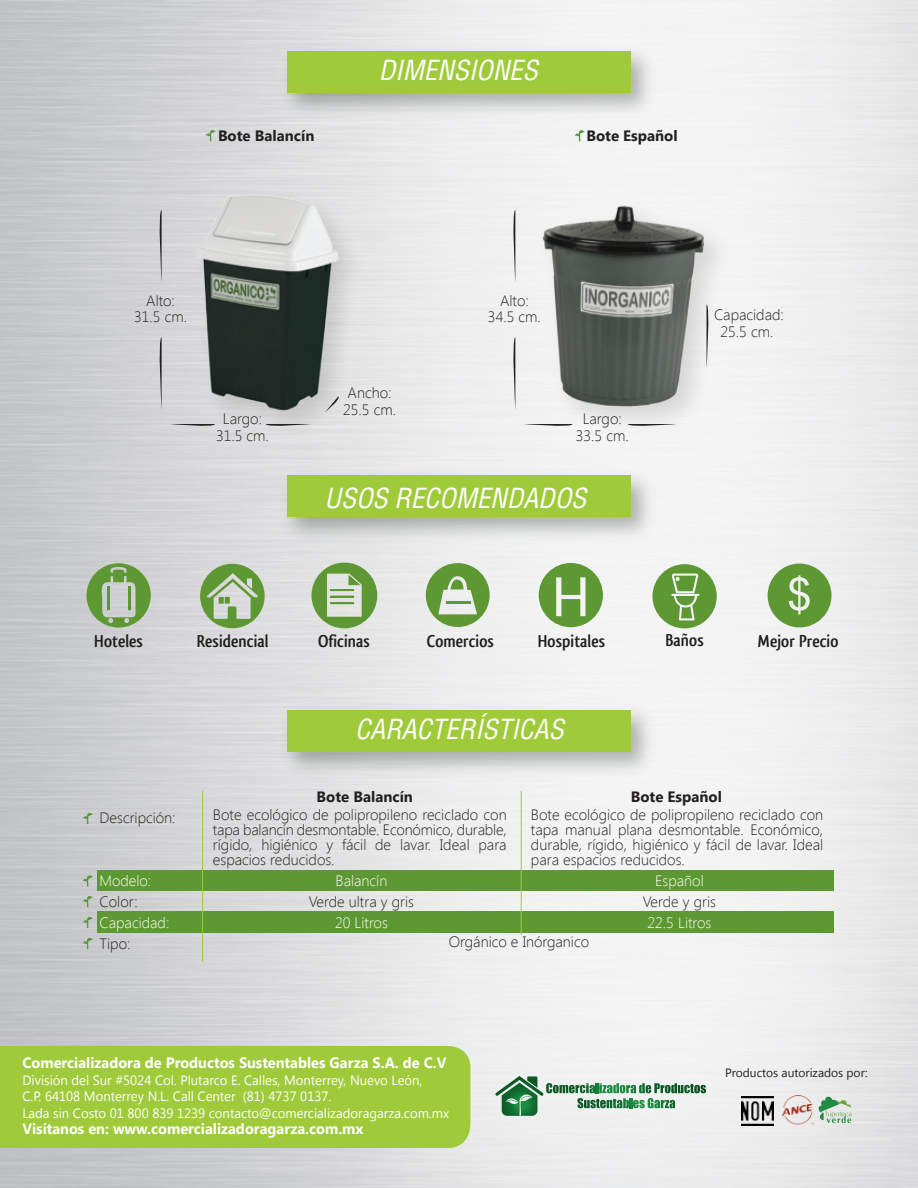
<style>
.page{position:relative;width:918px;height:1188px;background:#fff}
.page>*{position:absolute;margin:0;border:0;box-sizing:border-box;transform-origin:0 0}
.t1{font:italic condensed 27px "Helvetica";color:#fff}
.t2{font:700 18px "Qlassik";color:#231f20}
.t3{font:300 15px/16.5px "Segoe UI";color:#231f20;text-align:center}
.t4{font:700 15px "Segoe UI";color:#fff}
.t5{font:300 15px "Segoe UI";color:#fff}
.t6{font:700 15px "Segoe UI";color:#231f20}
.t7{font:13.5px/16.5px "Segoe UI";color:#fff}
.t8{font:12px "Segoe UI";color:#231f20}
</style>
<div class="page">
<img style="left:0;top:0;width:918px;height:1188px">
<img style="left:274px;top:696px;width:388px;height:87px">
<div style="left:287px;top:710px;width:344px;height:42px;background:#9fcb3a"></div>
<img style="left:274px;top:37px;width:388px;height:87px">
<div style="left:287px;top:51px;width:344px;height:41px;background:#9fcb3a"></div>
<img style="left:182px;top:425px;width:193px;height:21px">
<img style="left:63px;top:164px;width:359px;height:261px">
<svg style="left:170px;top:424px;width:45px;height:4px"></svg>
<svg style="left:266px;top:424px;width:45px;height:4px"></svg>
<svg style="left:325px;top:396px;width:16px;height:16px"></svg>
<svg style="left:157px;top:337px;width:5px;height:73px"></svg>
<svg style="left:157px;top:210px;width:5px;height:73px"></svg>
<svg style="left:206px;top:130px;width:10px;height:11px"></svg>
<img style="left:528px;top:435px;width:212px;height:7px">
<img style="left:422px;top:158px;width:415px;height:277px">
<svg style="left:523px;top:424px;width:50px;height:4px"></svg>
<svg style="left:628px;top:424px;width:49px;height:4px"></svg>
<svg style="left:511px;top:337px;width:4px;height:73px"></svg>
<svg style="left:511px;top:210px;width:4px;height:73px"></svg>
<svg style="left:707px;top:305px;width:4px;height:63px"></svg>
<svg style="left:575px;top:130px;width:10px;height:11px"></svg>
<img style="left:274px;top:462px;width:388px;height:87px">
<div style="left:287px;top:476px;width:344px;height:41px;background:#9fcb3a"></div>
<div style="left:98px;top:912px;width:736px;height:21px;background:#5e9832"></div>
<div style="left:98px;top:870px;width:736px;height:21px;background:#5e9832"></div>
<svg style="left:83px;top:875px;width:10px;height:11px"></svg>
<svg style="left:83px;top:813px;width:10px;height:11px"></svg>
<svg style="left:83px;top:896px;width:10px;height:11px"></svg>
<svg style="left:83px;top:917px;width:10px;height:11px"></svg>
<svg style="left:83px;top:938px;width:10px;height:11px"></svg>
<hr style="left:202px;top:791px;width:1px;height:171px;background:#9fcb3a">
<hr style="left:521px;top:791px;width:1px;height:144px;background:#9fcb3a">
<svg style="left:312px;top:563px;width:65px;height:65px;background:#9ebc88"></svg>
<svg style="left:539px;top:563px;width:64px;height:64px"></svg>
<svg style="left:426px;top:563px;width:64px;height:64px;background:#9bbc83"></svg>
<hr style="left:446px;top:601px;width:25px;height:3px;background:#5e9832">
<svg style="left:652px;top:564px;width:65px;height:64px"></svg>
<svg style="left:768px;top:564px;width:64px;height:63px"></svg>
<svg style="left:86px;top:563px;width:65px;height:65px;background:#97b483"></svg>
<hr style="left:107px;top:586px;width:3px;height:24px;background:#5e9832">
<hr style="left:129px;top:586px;width:2px;height:24px;background:#5e9832">
<svg style="left:200px;top:564px;width:65px;height:64px;background:#9cb987"></svg>
<svg style="left:819px;top:1097px;width:33px;height:26px"></svg>
<img style="left:780px;top:1094px;width:39px;height:33px">
<img style="left:741px;top:1096px;width:32px;height:30px">
<svg style="left:495px;top:1076px;width:211px;height:40px"></svg>
<div style="left:0;top:1046px;width:470px;height:102px;background:#9fcb3a"></div>
<p class="t6" style="left:218px;top:125px;width:98px">Bote Balancín</p>
<h1 class="t1" style="left:379px;top:54px;width:161px">DIMENSIONES</h1>
<p class="t6" style="left:586px;top:125px;width:93px">Bote Español</p>
<p class="t3" style="left:134px;top:292px;width:54px">Alto:<br>31.5 cm.</p>
<p class="t3" style="left:216px;top:410px;width:54px">Largo:<br>31.5 cm.</p>
<p class="t3" style="left:343px;top:384px;width:54px">Ancho:<br>25.5 cm.</p>
<p class="t3" style="left:488px;top:292px;width:54px">Alto:<br>34.5 cm.</p>
<p class="t3" style="left:576px;top:410px;width:54px">Largo:<br>33.5 cm.</p>
<h1 class="t1" style="left:325px;top:481px;width:263px">USOS RECOMENDADOS</h1>
<p class="t3" style="left:714px;top:306px;width:71px">Capacidad:<br>25.5 cm.</p>
<p class="t2" style="left:665px;top:630px;width:40px">Baños</p>
<p class="t2" style="left:94px;top:630px;width:50px">Hoteles</p>
<p class="t2" style="left:197px;top:630px;width:73px">Residencial</p>
<p class="t2" style="left:318px;top:630px;width:53px">Oficinas</p>
<p class="t2" style="left:427px;top:630px;width:69px">Comercios</p>
<p class="t2" style="left:538px;top:630px;width:69px">Hospitales</p>
<p class="t2" style="left:758px;top:630px;width:82px">Mejor Precio</p>
<h1 class="t1" style="left:355px;top:713px;width:210px">CARACTERÍSTICAS</h1>
<p class="t3" style="left:100px;top:809px;width:78px">Descripción:</p>
<p class="t5" style="left:100px;top:870px;width:53px">Modelo:</p>
<p class="t3" style="left:100px;top:893px;width:40px">Color:</p>
<p class="t5" style="left:100px;top:912px;width:71px">Capacidad:</p>
<p class="t3" style="left:100px;top:935px;width:32px">Tipo:</p>
<p class="t6" style="left:317px;top:786px;width:98px">Bote Balancín</p>
<p class="t6" style="left:631px;top:786px;width:93px">Bote Español</p>
<p class="t3" style="left:213px;top:806px;width:295px;line-height:15px;text-align:justify">Bote ecológico de polipropileno reciclado con tapa balancín desmontable. Económico, durable, rígido, higiénico y fácil de lavar. Ideal para espacios reducidos.</p>
<p class="t3" style="left:531px;top:806px;width:294px;line-height:15px;text-align:justify">Bote ecológico de polipropileno reciclado con tapa manual plana desmontable. Económico, durable, rígido, higiénico y fácil de lavar. Ideal para espacios reducidos.</p>
<p class="t5" style="left:336px;top:870px;width:53px">Balancín</p>
<p class="t3" style="left:309px;top:893px;width:107px">Verde ultra y gris</p>
<p class="t5" style="left:335px;top:912px;width:54px">20 Litros</p>
<p class="t3" style="left:449px;top:933px;width:142px">Orgánico e Inórganico</p>
<p class="t5" style="left:655px;top:870px;width:50px">Español</p>
<p class="t3" style="left:643px;top:893px;width:75px">Verde y gris</p>
<p class="t5" style="left:648px;top:912px;width:65px">22.5 Litros</p>
<p class="t4" style="left:22px;top:1052px;width:426px">Comercializadora de Productos Sustentables Garza S.A. de C.V</p>
<p class="t7" style="left:22px;top:1071px;width:428px">División del Sur #5024 Col. Plutarco E. Calles, Monterrey, Nuevo León,<br>C.P. 64108 Monterrey N.L. Call Center (81) 4737 0137.<br>Lada sin Costo 01 800 839 1239 contacto@comercializadoragarza.com.mx</p>
<p class="t4" style="left:22px;top:1118px;width:343px">Visítanos en: www.comercializadoragarza.com.mx</p>
<p class="t8" style="left:725px;top:1065px;width:144px">Productos autorizados por:</p>
</div>
